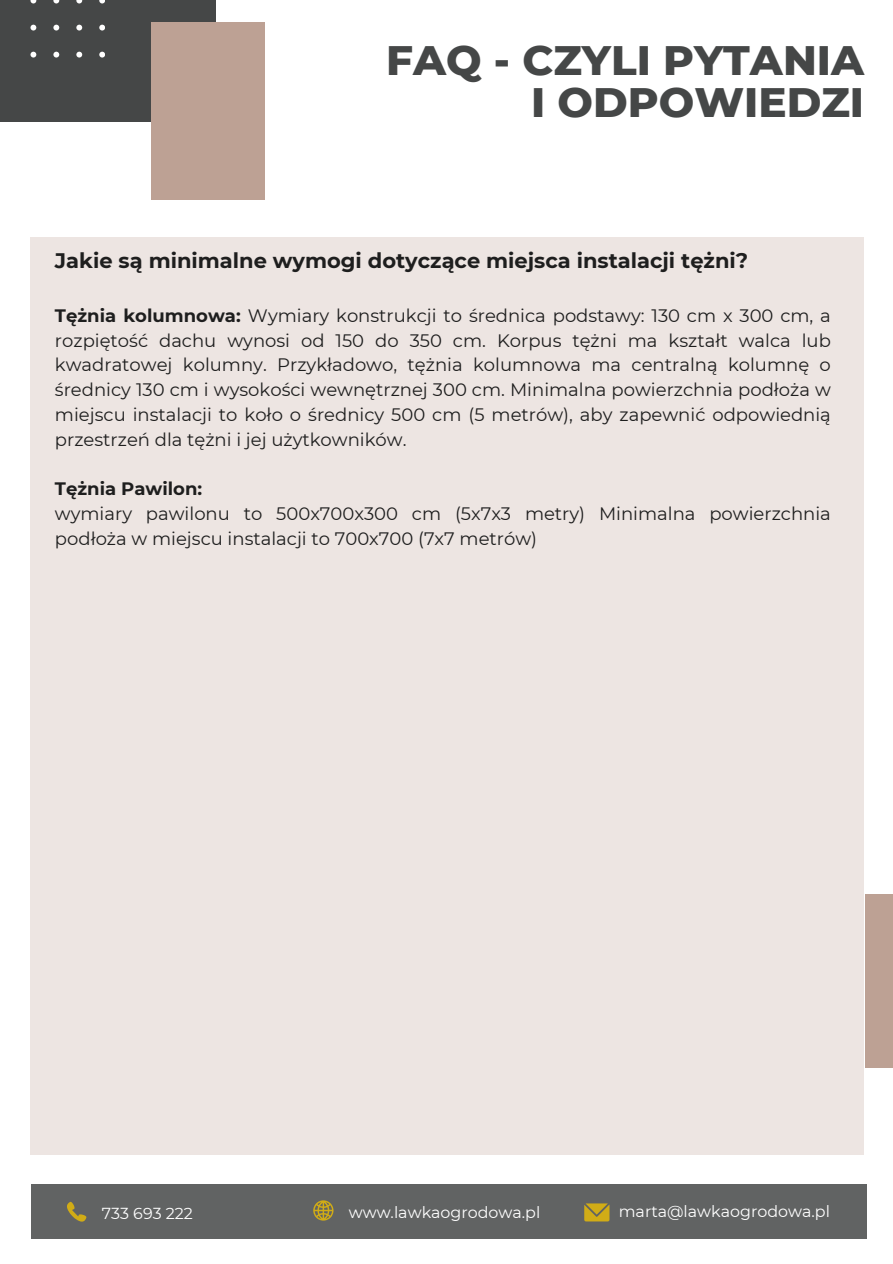
<style>
.page{position:relative;width:893px;height:1264px;background:#fff}
.page>*{position:absolute;margin:0;border:0;box-sizing:border-box;transform-origin:0 0}
.t1{font:800 42px/41.7px "Montserrat";color:#454747;text-align:right}
.t2{font:700 21px "Montserrat";color:#1e1e1e}
.t3{font:18px/24.8px "Montserrat";color:#1e1e1e;text-align:justify}
.t4{font:700 18px "Montserrat";color:#1e1e1e}
.t5{font:15.9px "Montserrat";color:#fff}
.s1{font-weight:700}
</style>
<div class="page">
<div style="left:0;top:0;width:216px;height:121px;background:#454747"></div>
<div style="left:151px;top:22px;width:114px;height:177px;background:#bda194"></div>
<div style="left:865px;top:894px;width:27px;height:173px;background:#bda194"></div>
<svg style="left:30px;top:0;width:75px;height:57px"></svg>
<div style="left:31px;top:1184px;width:835px;height:54px;background:#616363"></div>
<svg style="left:313px;top:1200px;width:20px;height:20px"></svg>
<svg style="left:67px;top:1201px;width:19px;height:20px"></svg>
<svg style="left:584px;top:1203px;width:25px;height:18px"></svg>
<div style="left:30px;top:238px;width:833px;height:916px;background:#ede5e2"></div>
<h1 class="t1" style="left:386px;top:39px;width:479px">FAQ - CZYLI PYTANIA<br>I ODPOWIEDZI</h1>
<p class="t2" style="left:55px;top:247px;width:694px">Jakie są minimalne wymogi dotyczące miejsca instalacji tężni?</p>
<p class="t3" style="left:55px;top:303px;width:777px"><span class="s1">Tężnia kolumnowa:</span> Wymiary konstrukcji to średnica podstawy: 130 cm x 300 cm, a rozpiętość dachu wynosi od 150 do 350 cm. Korpus tężni ma kształt walca lub kwadratowej kolumny. Przykładowo, tężnia kolumnowa ma centralną kolumnę o średnicy 130 cm i wysokości wewnętrznej 300 cm. Minimalna powierzchnia podłoża w miejscu instalacji to koło o średnicy 500 cm (5 metrów), aby zapewnić odpowiednią przestrzeń dla tężni i jej użytkowników.</p>
<p class="t4" style="left:55px;top:478px;width:149px">Tężnia Pawilon:</p>
<p class="t3" style="left:55px;top:501px;width:777px">wymiary pawilonu to 500x700x300 cm (5x7x3 metry) Minimalna powierzchnia podłoża w miejscu instalacji to 700x700 (7x7 metrów)</p>
<p class="t5" style="left:102px;top:1203px;width:93px">733 693 222</p>
<p class="t5" style="left:349px;top:1202px;width:193px">www.lawkaogrodowa.pl</p>
<p class="t5" style="left:618px;top:1201px;width:213px">marta@lawkaogrodowa.pl</p>
</div>
